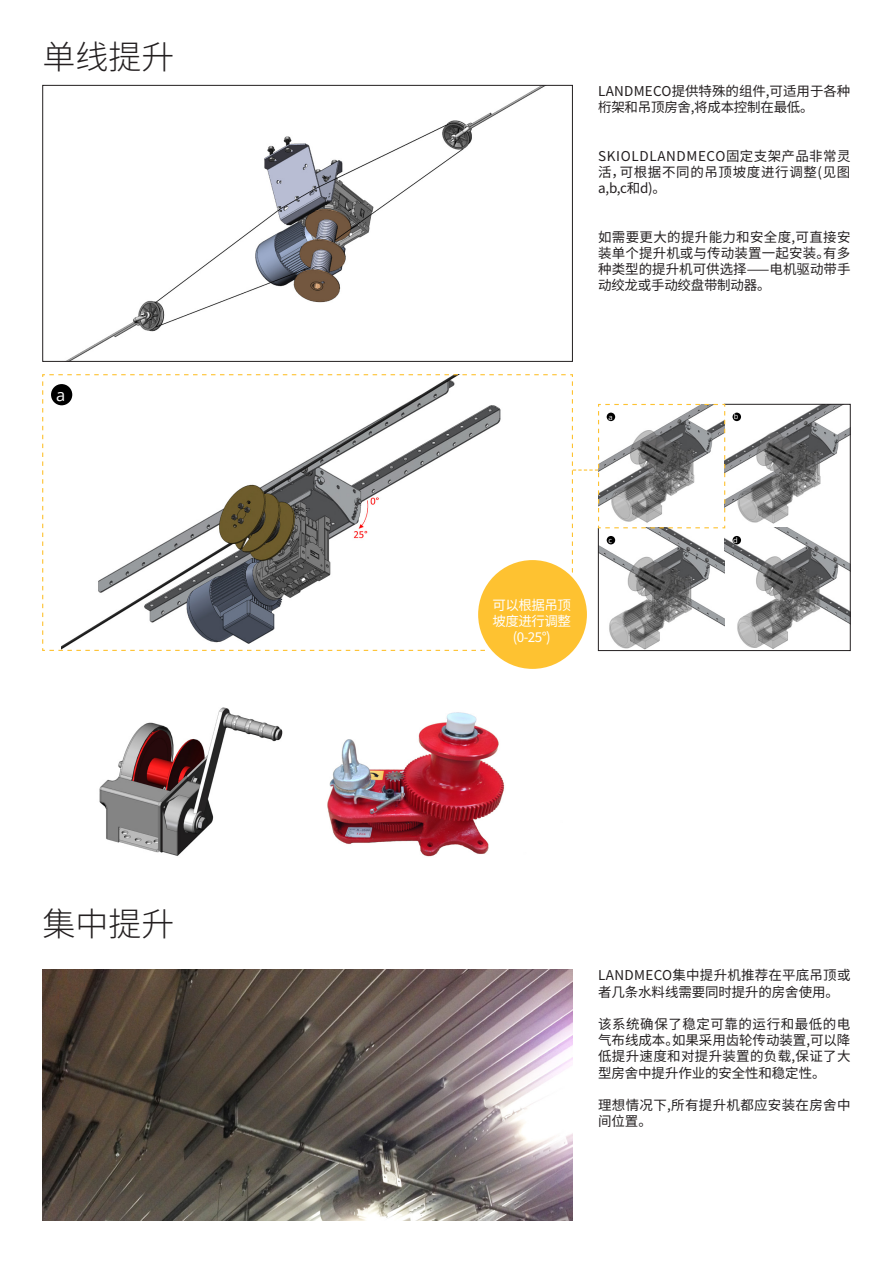
<style>
.page{position:relative;width:893px;height:1263px;background:#fff}
.page>*{position:absolute;margin:0;border:0;box-sizing:border-box;transform-origin:0 0}
.HEADLINE{font:300 33px "Source Han Sans CN";color:#231f20}
.t1{font:16.5px "Open Sans";color:#fff}
.Brødtekst{font:13.5px/16.2px "Source Han Sans CN";letter-spacing:.01em;color:#231f20}
.Brødtekst-2{font:13.5px/16.2px "Source Han Sans CN";letter-spacing:-.04em;color:#fff;text-align:center}
.t2{font:7.5px "Open Sans";color:#fff}
</style>
<div class="page">
<img style="left:43px;top:969px;width:530px;height:251px">
<img style="left:99px;top:707px;width:184px;height:149px">
<img style="left:327px;top:712px;width:178px;height:145px">
<img style="left:67px;top:87px;width:477px;height:273px">
<div style="left:43px;top:85px;width:530px;height:277px;border:1px solid #231f20"></div>
<img style="left:598px;top:404px;width:252px;height:247px">
<svg style="left:42px;top:374px;width:531px;height:277px"></svg>
<svg style="left:572px;top:379px;width:154px;height:265px"></svg>
<div style="left:51px;top:384px;width:21px;height:21px;background:#000;border-radius:50%"></div>
<div style="left:607px;top:413px;width:8px;height:8px;background:#000;border-radius:50%"></div>
<div style="left:732px;top:413px;width:9px;height:8px;background:#000;border-radius:50%"></div>
<div style="left:607px;top:536px;width:8px;height:8px;background:#000;border-radius:50%"></div>
<div style="left:732px;top:536px;width:9px;height:8px;background:#000;border-radius:50%"></div>
<div style="left:477px;top:559px;width:111px;height:111px;background:#fec231;border-radius:50%"></div>
<div style="left:475px;top:557px;width:115px;height:115px;border:3px solid #fff;border-radius:50%"></div>
<p class="HEADLINE" style="left:43px;top:38px;width:133px">单线提升</p>
<p class="t1" style="left:56px;top:383px;width:11px">a</p>
<p class="HEADLINE" style="left:43px;top:905px;width:133px">集中提升</p>
<p class="Brødtekst" style="left:598px;top:83px;width:254px">LANDMECO提供特殊的组件,可适用于各种桁架和吊顶房舍,将成本控制在最低。</p>
<p class="Brødtekst" style="left:598px;top:148px;width:254px;text-align:justify">SKIOLDLANDMECO固定支架产品非常灵活，可根据不同的吊顶坡度进行调整(见图a,b,c和d)。</p>
<p class="Brødtekst" style="left:598px;top:229px;width:254px;text-align:justify">如需要更大的提升能力和安全度,可直接安装单个提升机或与传动装置一起安装。有多种类型的提升机可供选择——电机驱动带手动绞龙或手动绞盘带制动器。</p>
<p class="t2" style="left:608px;top:412px;width:6px">a</p>
<p class="t2" style="left:734px;top:412px;width:6px">b</p>
<p class="Brødtekst-2" style="left:493px;top:597px;width:80px">可以根据吊顶坡度进行调整(0-25°)</p>
<p class="t2" style="left:609px;top:535px;width:5px">c</p>
<p class="t2" style="left:733px;top:535px;width:6px">d</p>
<p class="Brødtekst" style="left:598px;top:967px;width:254px">LANDMECO集中提升机推荐在平底吊顶或者几条水料线需要同时提升的房舍使用。</p>
<p class="Brødtekst" style="left:598px;top:1016px;width:254px;text-align:justify">该系统确保了稳定可靠的运行和最低的电气布线成本。如果采用齿轮传动装置,可以降低提升速度和对提升装置的负载,保证了大型房舍中提升作业的安全性和稳定性。</p>
<p class="Brødtekst" style="left:598px;top:1097px;width:254px">理想情况下,所有提升机都应安装在房舍中间位置。</p>
</div>
